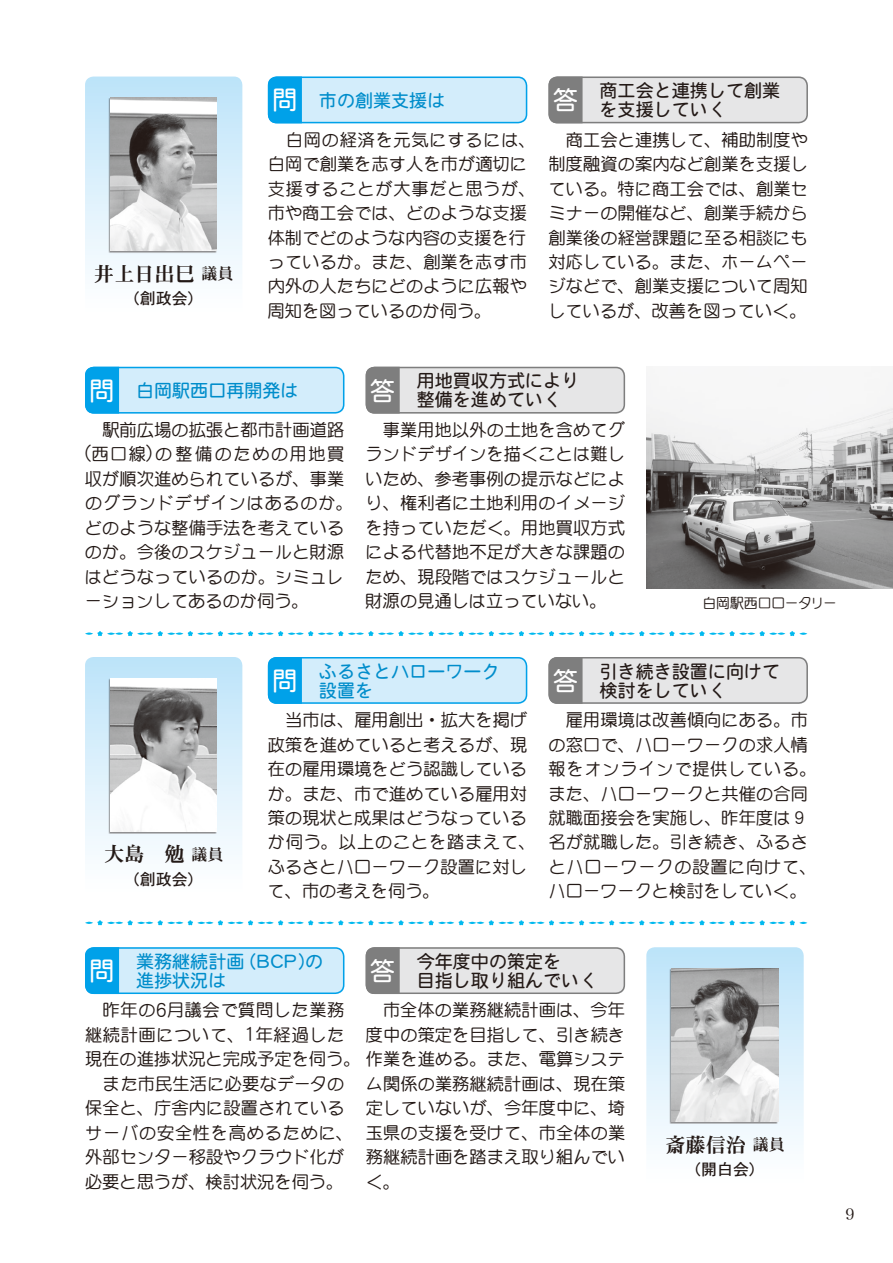
<style>
.page{position:relative;width:893px;height:1263px;background:#fff}
.page>*{position:absolute;margin:0;border:0;box-sizing:border-box;transform-origin:0 0}
.t1{font:20.25px "DFPHS Mincho CID W7";color:#231916}
.t2{font:18px/19.2px "DFPHS Maru Gothic CID W4";color:#231916}
.t3{font:18px/19.2px "DFPHS Maru Gothic CID W4";color:#008dcb}
.t4{font:500 17.25px/24.5px "DFP Maru Gothic CID";letter-spacing:.005em;color:#231916}
.t5{font:500 17.25px "DFP Maru Gothic CID";letter-spacing:.035em;color:#231916}
.t6{font:500 17.25px "DFP Maru Gothic CID";letter-spacing:.045em;color:#231916}
.t7{font:15.9px "DFPHS Gothic CID W5";color:#231916}
.t8{font:15.45px "Hira Min Pro W3";color:#231916}
.t9{font:500 13.8px "DFP Maru Gothic CID";letter-spacing:-.005em;color:#231916}
.s1{font-size:15.9px}
.s2{font-size:25.5px;color:#fff}
.s3{font-size:18.9px}
</style>
<div class="page">
<div style="left:85px;top:367px;width:259px;height:47px;background:#d3edfb;border-radius:9px"></div>
<div style="left:85px;top:367px;width:259px;height:47px;border:2px solid #00a1e9;border-radius:9px"></div>
<div style="left:85px;top:367px;width:34px;height:47px;background:#00a1e9"></div>
<div style="left:85px;top:947px;width:259px;height:47px;background:#d3edfb;border-radius:9px"></div>
<div style="left:85px;top:947px;width:259px;height:47px;border:2px solid #00a1e9;border-radius:9px"></div>
<div style="left:85px;top:947px;width:34px;height:47px;background:#00a1e9"></div>
<div style="left:268px;top:77px;width:259px;height:46px;background:#d3edfb;border-radius:9px"></div>
<div style="left:268px;top:77px;width:259px;height:46px;border:2px solid #00a1e9;border-radius:9px"></div>
<div style="left:268px;top:77px;width:34px;height:46px;background:#00a1e9"></div>
<div style="left:268px;top:657px;width:259px;height:47px;background:#d3edfb;border-radius:9px"></div>
<div style="left:268px;top:657px;width:259px;height:47px;border:2px solid #00a1e9;border-radius:9px"></div>
<div style="left:268px;top:657px;width:34px;height:47px;background:#00a1e9"></div>
<div style="left:366px;top:367px;width:259px;height:47px;background:#e6e6e7;border-radius:9px"></div>
<div style="left:366px;top:367px;width:259px;height:47px;border:2px solid #7e7e7e;border-radius:9px"></div>
<div style="left:366px;top:367px;width:34px;height:47px;background:#7e7e7e"></div>
<div style="left:366px;top:947px;width:259px;height:47px;background:#e6e6e7;border-radius:9px"></div>
<div style="left:366px;top:947px;width:259px;height:47px;border:2px solid #7e7e7e;border-radius:9px"></div>
<div style="left:366px;top:947px;width:34px;height:47px;background:#7e7e7e"></div>
<div style="left:549px;top:77px;width:259px;height:46px;background:#e6e6e7;border-radius:9px"></div>
<div style="left:549px;top:77px;width:259px;height:46px;border:2px solid #7e7e7e;border-radius:9px"></div>
<div style="left:549px;top:77px;width:34px;height:46px;background:#7e7e7e"></div>
<div style="left:549px;top:657px;width:259px;height:47px;background:#e6e6e7;border-radius:9px"></div>
<div style="left:549px;top:657px;width:259px;height:47px;border:2px solid #7e7e7e;border-radius:9px"></div>
<div style="left:549px;top:657px;width:34px;height:47px;background:#7e7e7e"></div>
<svg style="left:85px;top:77px;width:157px;height:197px"></svg>
<svg style="left:646px;top:947px;width:158px;height:198px"></svg>
<svg style="left:85px;top:657px;width:157px;height:198px"></svg>
<div style="left:108px;top:98px;width:109px;height:155px;background:#231916;opacity:.5"></div>
<img style="left:111px;top:98px;width:106px;height:153px">
<svg style="left:85px;top:631px;width:722px;height:5px"></svg>
<svg style="left:85px;top:920px;width:722px;height:5px"></svg>
<img style="left:646px;top:404px;width:247px;height:185px">
<div style="left:108px;top:678px;width:109px;height:156px;background:#231916;opacity:.5"></div>
<img style="left:111px;top:678px;width:106px;height:153px">
<div style="left:669px;top:968px;width:109px;height:156px;background:#231916;opacity:.5"></div>
<img style="left:672px;top:968px;width:106px;height:153px">
<p class="t1" style="left:94px;top:263px;width:141px">井上日出巳 <span class="s1">議員</span></p>
<p class="t7" style="left:124px;top:290px;width:81px">（創政会）</p>
<p class="t3" style="left:272px;top:90px;width:175px"><span class="s2">問</span> 市の創業支援は</p>
<p class="t4" style="left:268px;top:127px;width:270px;text-indent:18px">白岡の経済を元気にするには、白岡で創業を志す人を市が適切に支援することが大事だと思うが、市や商工会では、どのような支援体制でどのような内容の支援を行っているか。また、創業を志す市内外の人たちにどのように広報や周知を図っているのか伺う。</p>
<p class="t2" style="left:553px;top:81px;width:229px;text-indent:47px">商工会と連携して創業<sup>答</sup> を支援していく</p>
<p class="t4" style="left:548px;top:127px;width:261px;text-align:justify;text-indent:17px">商工会と連携して、補助制度や制度融資の案内など創業を支援している。特に商工会では、創業セミナーの開催など、創業手続から創業後の経営課題に至る相談にも対応している。また、ホームページなどで、創業支援について周知しているが、改善を図っていく。</p>
<p class="t3" style="left:89px;top:380px;width:211px"><span class="s2">問</span> 白岡駅西口再開発は</p>
<p class="t4" style="left:85px;top:417px;width:270px;text-indent:17px">駅前広場の拡張と都市計画道路<span class="s3">(</span>西口線<span class="s3">)</span>の整備のための用地買収が順次進められているが、事業のグランドデザインはあるのか。どのような整備手法を考えているのか。今後のスケジュールと財源はどうなっているのか。シミュレーションしてあるのか伺う。</p>
<p class="t2" style="left:370px;top:371px;width:211px;text-indent:47px">用地買収方式により<sup>答</sup> 整備を進めていく</p>
<p class="t4" style="left:365px;top:417px;width:261px;text-align:justify;text-indent:17px">事業用地以外の土地を含めてグランドデザインを描くことは難しいため、参考事例の提示などにより、権利者に土地利用のイメージを持っていただく。用地買収方式による代替地不足が大きな課題のため、現段階ではスケジュールと財源の見通しは立っていない。</p>
<p class="t9" style="left:702px;top:596px;width:136px">白岡駅西口ロータリー</p>
<p class="t1" style="left:104px;top:843px;width:121px">大島　勉 <span class="s1">議員</span></p>
<p class="t7" style="left:124px;top:870px;width:81px">（創政会）</p>
<p class="t3" style="left:272px;top:661px;width:229px;text-indent:47px">ふるさとハローワーク<sup>問</sup> 設置を</p>
<p class="t4" style="left:268px;top:707px;width:270px;text-indent:18px">当市は、雇用創出・拡大を掲げ政策を進めていると考えるが、現在の雇用環境をどう認識しているか。また、市で進めている雇用対策の現状と成果はどうなっているか伺う。以上のことを踏まえて、ふるさとハローワーク設置に対して、市の考えを伺う。</p>
<p class="t2" style="left:553px;top:661px;width:229px;text-indent:47px">引き続き設置に向けて<sup>答</sup> 検討をしていく</p>
<p class="t4" style="left:549px;top:707px;width:270px;text-align:center">雇用環境は改善傾向にある。市<br>の窓口で、ハローワークの求人情報をオンラインで提供している。また、ハローワークと共催の合同就職面接会を実施し、昨年度は９名が就職した。引き続き、ふるさとハローワークの設置に向けて、ハローワークと検討をしていく。</p>
<p class="t3" style="left:89px;top:951px;width:236px;text-indent:47px">業務継続計画 (BCP)の<sup>問</sup> 進捗状況は</p>
<p class="t2" style="left:370px;top:951px;width:229px;text-align:center">今年度中の策定を<br><sup>答</sup> 目指し取り組んでいく</p>
<p class="t5" style="left:103px;top:1001px;width:243px">昨年の<span class="s3">6</span>月議会で質問した業務</p>
<p class="t5" style="left:85px;top:1025px;width:261px">継続計画について、<span class="s3">1</span>年経過した</p>
<p class="t4" style="left:85px;top:1046px;width:542px">現在の進捗状況と完成予定を伺う。作業を進める。また、電算システ</p>
<p class="t4" style="left:102px;top:1071px;width:244px">また市民生活に必要なデータの</p>
<p class="t4" style="left:85px;top:1095px;width:261px">保全と、庁舎内に設置されている</p>
<p class="t6" style="left:85px;top:1123px;width:269px">サーバの安全性を高めるために、</p>
<p class="t4" style="left:85px;top:1144px;width:261px">外部センター移設やクラウド化が</p>
<p class="t4" style="left:85px;top:1169px;width:260px">必要と思うが、検討状況を伺う。</p>
<p class="t4" style="left:366px;top:998px;width:261px;text-align:right">市全体の業務継続計画は、今年度中の策定を目指して、引き続き</p>
<p class="t4" style="left:366px;top:1071px;width:261px;text-align:justify">ム関係の業務継続計画は、現在策定していないが、今年度中に、埼玉県の支援を受けて、市全体の業務継続計画を踏まえ取り組んでいく。</p>
<p class="t1" style="left:665px;top:1133px;width:121px">斎藤信治 <span class="s1">議員</span></p>
<p class="t7" style="left:685px;top:1160px;width:81px">（開白会）</p>
<p class="t8" style="left:846px;top:1201px;width:11px">9</p>
</div>
